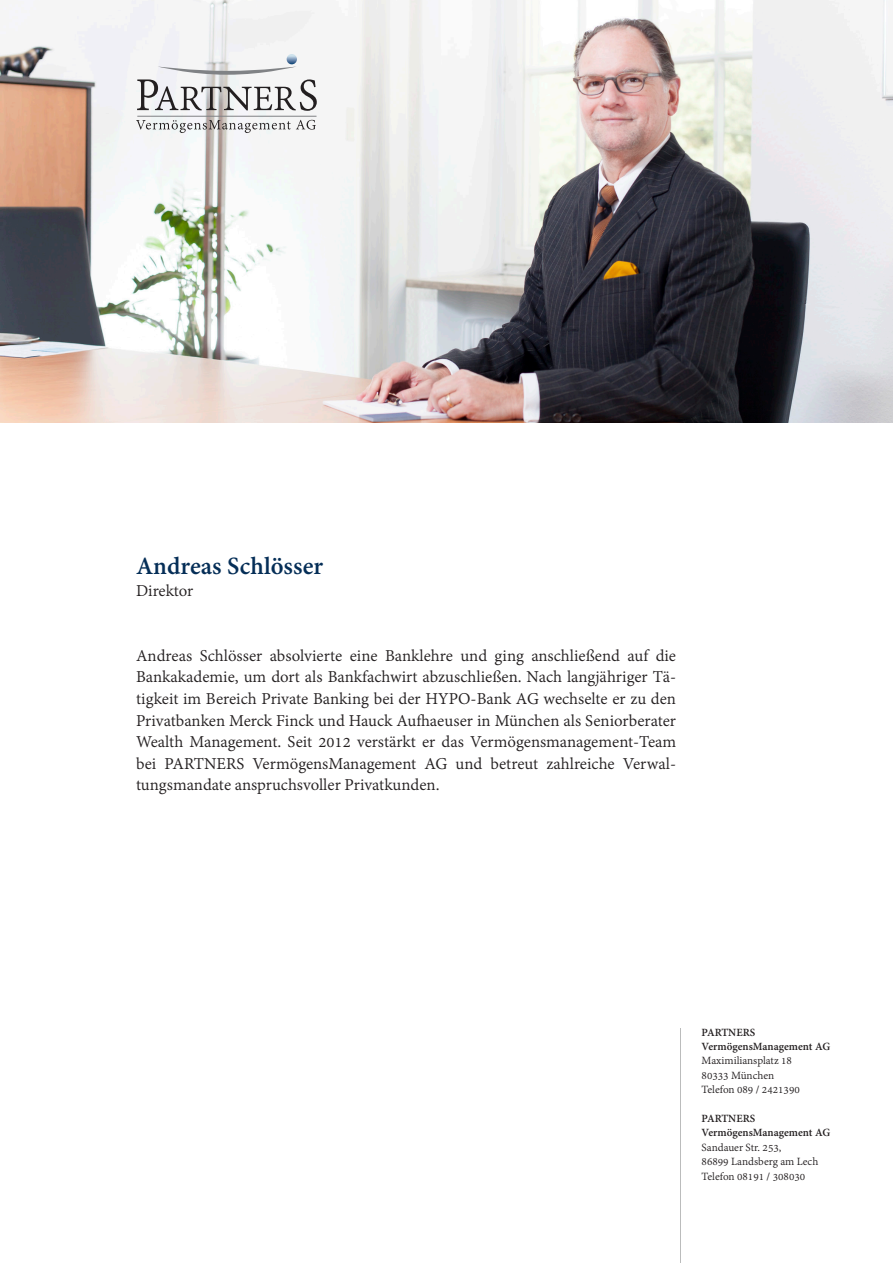
<style>
.page{position:relative;width:893px;height:1263px;background:#fff}
.page>*{position:absolute;margin:0;border:0;box-sizing:border-box;transform-origin:0 0}
.t1{font:700 27px "Adobe Devanagari";color:#052e57}
.t2{font:18px/21.6px "Adobe Devanagari";color:#231f20;text-align:justify}
.t3{font:12px/14.4px "Adobe Devanagari";color:#231f20}
.t4{font:700 12px/14.4px "Adobe Devanagari";color:#231f20}
.s1{font-weight:700}
</style>
<div class="page">
<img style="left:0;top:0;width:893px;height:423px">
<hr style="left:680px;top:1028px;width:1px;height:235px;background:#bbbcbc">
<svg style="left:136px;top:120px;width:180px;height:13px"></svg>
<hr style="left:137px;top:116px;width:179px;height:1px;background:#808285">
<svg style="left:137px;top:54px;width:180px;height:57px"></svg>
<p class="t1" style="left:136px;top:551px;width:189px">Andreas Schlösser</p>
<p class="t2" style="left:136px;top:581px;width:59px">Direktor</p>
<p class="t2" style="left:136px;top:646px;width:542px">Andreas Schlösser absolvierte eine Banklehre und ging anschließend auf die Bankakademie, um dort als Bankfachwirt abzuschließen. Nach langjähriger Tä&shy;tigkeit im Bereich Private Banking bei der HYPO-Bank AG wechselte er zu den Privatbanken Merck Finck und Hauck Aufhaeuser in München als Seniorberater Wealth Management. Seit 2012 verstärkt er das Vermögensmanagement-Team bei PARTNERS VermögensManagement AG und betreut zahlreiche Verwal&shy;tungsmandate anspruchsvoller Privatkunden.</p>
<p class="t4" style="left:702px;top:1026px;width:130px">PARTNERS<br>VermögensManagement AG</p>
<p class="t3" style="left:702px;top:1055px;width:92px">Maximiliansplatz 18</p>
<p class="t3" style="left:702px;top:1069px;width:74px">80333 München</p>
<p class="t3" style="left:702px;top:1083px;width:100px">Telefon 089 / 2421390</p>
<p class="t3" style="left:702px;top:1112px;width:130px"><span class="s1">PARTNERS<br>VermögensManagement AG<br></span>Sandauer Str. 253,<br>86899 Landsberg am Lech<br>Telefon 08191 / 308030</p>
</div>
